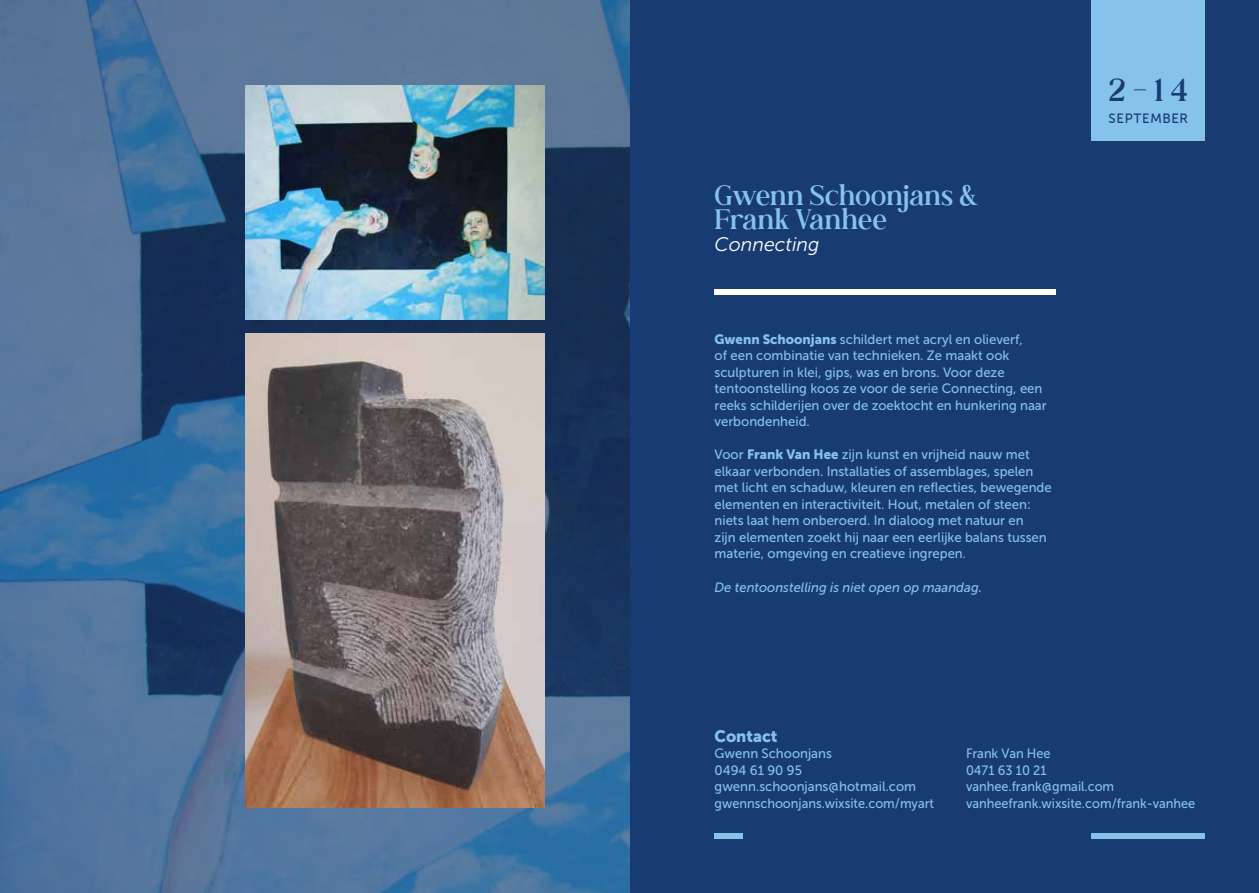
<style>
.page{position:relative;width:1259px;height:893px;background:#183c71}
.page>*{position:absolute;margin:0;border:0;box-sizing:border-box;transform-origin:0 0}
.t1{font:25.5px "Andine";color:#183c71}
.t2{font:22.5px/24px "Andine";letter-spacing:-.01em;color:#86c3eb}
.t3{font:italic 19.5px "Museo Sans 300";color:#fff}
.t4{font:16.5px "Museo Sans 900";color:#86c3eb}
.t5{font:13.5px/16.5px "Museo Sans 500";color:#86c3eb}
.t6{font:13.5px/16.5px "Museo Sans 500";color:#86c3eb;scale:.94 1}
.t7{font:italic 13.5px "Museo Sans 500";color:#86c3eb}
.t8{font:13.5px "Museo Sans Rounded 500";letter-spacing:.05em;color:#183c71}
.s1{font-family:"Museo Sans 900"}
</style>
<div class="page">
<div style="left:1091px;top:834px;width:114px;height:5px;background:#86c3eb"></div>
<div style="left:714px;top:834px;width:29px;height:5px;background:#86c3eb"></div>
<img style="left:0;top:0;width:629px;height:893px">
<div style="left:1091px;top:0;width:114px;height:140px;background:#86c3eb"></div>
<img style="left:245px;top:334px;width:299px;height:474px">
<img style="left:245px;top:85px;width:299px;height:235px">
<div style="left:714px;top:289px;width:341px;height:5px;background:#fff"></div>
<h2 class="t2" style="left:714px;top:182px;width:266px">Gwenn Schoonjans &amp;<br>Frank Vanhee</h2>
<h3 class="t3" style="left:714px;top:234px;width:106px">Connecting</h3>
<p class="t5" style="left:714px;top:331px;width:334px"><span class="s1">Gwenn Schoonjans</span> schildert met acryl en olieverf,<br>of een combinatie van technieken. Ze maakt ook sculpturen in klei, gips, was en brons. Voor deze tentoonstelling koos ze voor de serie Connecting, een reeks schilderijen over de zoektocht en hunkering naar verbondenheid.</p>
<p class="t5" style="left:714px;top:447px;width:339px">Voor <span class="s1">Frank Van Hee</span> zijn kunst en vrijheid nauw met elkaar verbonden. Installaties of assemblages, spelen met licht en schaduw, kleuren en reflecties, bewegende elementen en interactiviteit. Hout, metalen of steen: niets laat hem onberoerd. In dialoog met natuur en<br>zijn elementen zoekt hij naar een eerlijke balans tussen materie, omgeving en creatieve ingrepen.</p>
<p class="t7" style="left:714px;top:579px;width:269px">De tentoonstelling is niet open op maandag.</p>
<h1 class="t1" style="left:1108px;top:68px;width:81px">2-14</h1>
<p class="t8" style="left:1108px;top:111px;width:81px">SEPTEMBER</p>
<p class="t4" style="left:714px;top:727px;width:64px">Contact</p>
<p class="t5" style="left:714px;top:746px;width:221px">Gwenn Schoonjans<br>0494 61 90 95 gwenn.schoonjans@hotmail.com gwennschoonjans.wixsite.com/myart</p>
<p class="t6" style="left:966px;top:746px;width:245px">Frank Van Hee<br>0471 63 10 21 vanhee.frank@gmail.com vanheefrank.wixsite.com/frank-vanhee</p>
</div>
